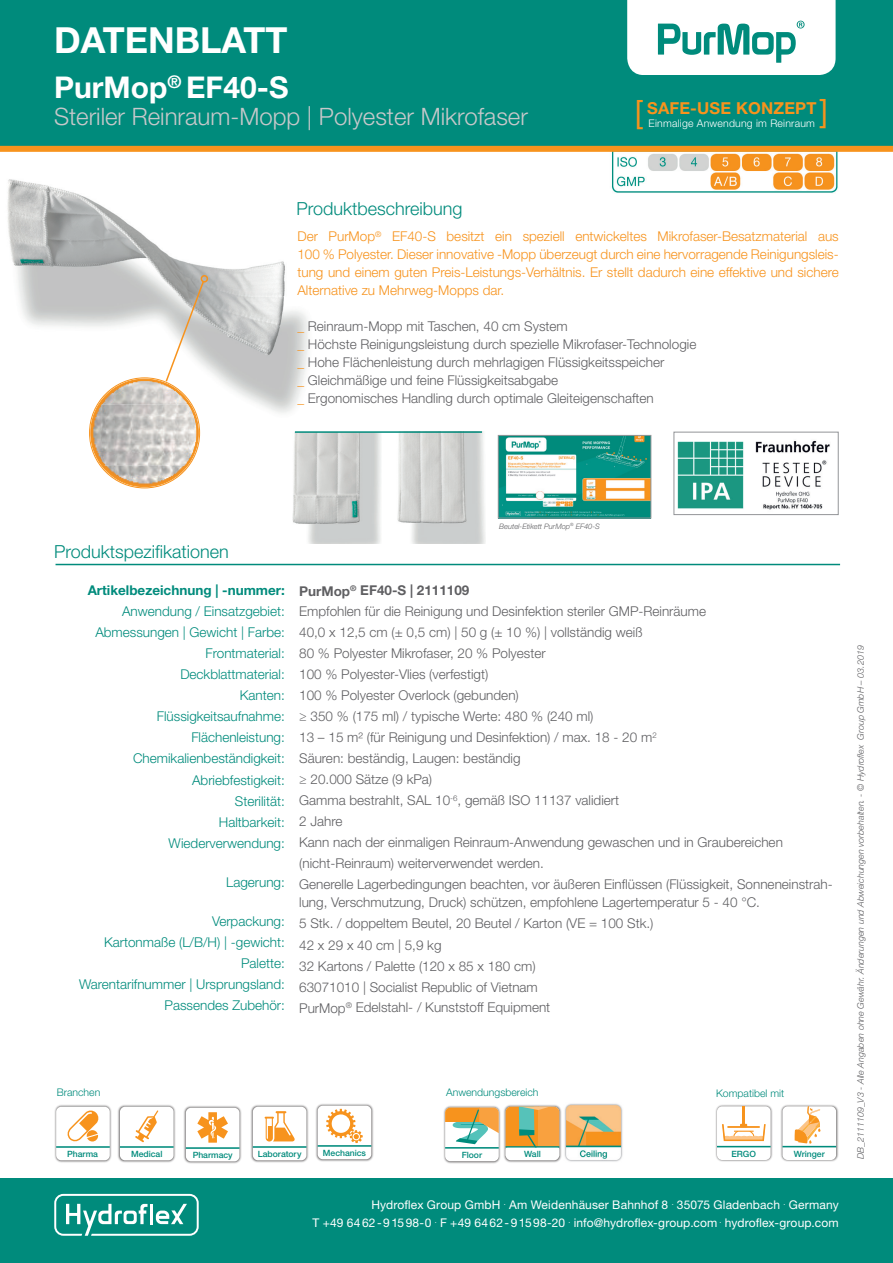
<style>
.page{position:relative;width:893px;height:1263px;background:#fff}
.page>*{position:absolute;margin:0;border:0;box-sizing:border-box;transform-origin:0 0}
.t1{font:700 36px "Helvetica Neue LT Std";color:#fff}
.t2{font:31.5px "Helvetica Neue LT Std";color:#f7931d}
.t3{font:700 30px "Helvetica Neue LT Std";color:#fff}
.t4{font:300 24px "Helvetica Neue LT Std";color:#c7c8ca}
.t5{font:300 18px "Helvetica Neue LT Std";color:#008b7c}
.t6{font:700 16.5px "Helvetica Neue LT Std";letter-spacing:.01em;color:#f7931d}
.t7{font:300 13.5px/21px "Helvetica Neue LT Std";color:#5f5f62}
.t8{font:300 13.5px/21px "Helvetica Neue LT Std";color:#008b7c;text-align:right}
.t9{font:300 13.5px/18px "Helvetica Neue LT Std";color:#f7931d;text-align:justify}
.t10{font:700 13.5px "Helvetica Neue LT Std";color:#008b7c}
.t11{font:12px/18px "Helvetica Neue LT Std";letter-spacing:.01em;color:#fff;text-align:right}
.t12{font:300 10.5px "Helvetica Neue LT Std";color:#008b7c}
.t13{font:300 10.5px "Helvetica Neue LT Std";letter-spacing:.02em;color:#fff}
.t14{font:italic 300 9px "Helvetica Neue LT Std";color:#5f5f62}
.t15{font:500 8.7px "Helvetica Neue";letter-spacing:-.005em;color:#008b7c}
.t16{font:italic 300 7.5px "Helvetica Neue LT Std";color:#5f5f62}
.s1{color:#f7931d}
.s2{font-weight:700}
</style>
<div class="page">
<img style="left:397px;top:432px;width:89px;height:111px">
<img style="left:612px;top:152px;width:226px;height:41px">
<img style="left:292px;top:432px;width:89px;height:111px">
<div style="left:0;top:0;width:893px;height:148px;background:#008b7c"></div>
<svg style="left:627px;top:0;width:209px;height:74px;background:#d8edeb"></svg>
<div style="left:0;top:1178px;width:893px;height:85px;background:#008b7c"></div>
<svg style="left:54px;top:1194px;width:145px;height:42px"></svg>
<hr style="left:56px;top:564px;width:784px;height:1px;background:#008b7c">
<img style="left:7px;top:179px;width:301px;height:244px">
<div style="left:0;top:146px;width:893px;height:6px;background:#f7931d"></div>
<img style="left:677px;top:440px;width:153px;height:70px">
<div style="left:674px;top:432px;width:165px;height:83px;border:1px solid #939598"></div>
<hr style="left:295px;top:431px;width:187px;height:2px;background:#008b7c">
<img style="left:99px;top:379px;width:91px;height:26px">
<img style="left:91px;top:405px;width:107px;height:61px">
<img style="left:102px;top:466px;width:85px;height:21px">
<svg style="left:164px;top:274px;width:46px;height:109px"></svg>
<img style="left:500px;top:437px;width:149px;height:79px">
<div style="left:498px;top:435px;width:153px;height:83px;border:1px solid #939598"></div>
<img style="left:183px;top:1106px;width:59px;height:58px">
<div style="left:186px;top:1108px;width:53px;height:53px;background:#fff;border-radius:5px"></div>
<hr style="left:186px;top:1147px;width:53px;height:2px;background:#008b7c">
<svg style="left:197px;top:1112px;width:31px;height:31px"></svg>
<img style="left:250px;top:1105px;width:59px;height:58px">
<div style="left:253px;top:1107px;width:53px;height:53px;background:#fff;border-radius:5px"></div>
<hr style="left:253px;top:1146px;width:53px;height:2px;background:#008b7c">
<svg style="left:265px;top:1111px;width:30px;height:30px"></svg>
<img style="left:117px;top:1105px;width:59px;height:58px">
<div style="left:120px;top:1107px;width:54px;height:53px;background:#fff;border-radius:5px"></div>
<hr style="left:120px;top:1146px;width:54px;height:2px;background:#008b7c">
<svg style="left:135px;top:1110px;width:23px;height:32px"></svg>
<img style="left:54px;top:1105px;width:58px;height:58px">
<div style="left:56px;top:1107px;width:54px;height:53px;background:#fff;border-radius:5px"></div>
<svg style="left:67px;top:1110px;width:32px;height:32px"></svg>
<hr style="left:56px;top:1146px;width:54px;height:2px;background:#008b7c">
<img style="left:564px;top:1103px;width:59px;height:59px">
<img style="left:443px;top:1105px;width:119px;height:59px">
<div style="left:506px;top:1107px;width:53px;height:53px;background:#fff;border-radius:5px"></div>
<svg style="left:506px;top:1107px;width:53px;height:39px;background:#d1a04a"></svg>
<hr style="left:506px;top:1146px;width:53px;height:2px;background:#008b7c">
<div style="left:445px;top:1107px;width:54px;height:54px;background:#fff;border-radius:5px"></div>
<div style="left:445px;top:1107px;width:34px;height:15px;background:#f7931d"></div>
<svg style="left:453px;top:1107px;width:46px;height:37px"></svg>
<hr style="left:445px;top:1147px;width:54px;height:1px;background:#008b7c">
<img style="left:715px;top:1105px;width:58px;height:57px">
<div style="left:717px;top:1106px;width:54px;height:54px;background:#fff;border-radius:5px"></div>
<hr style="left:717px;top:1146px;width:54px;height:1px;background:#008b7c">
<hr style="left:742px;top:1106px;width:3px;height:20px;background:#f7931d">
<svg style="left:722px;top:1124px;width:44px;height:17px"></svg>
<img style="left:780px;top:1105px;width:59px;height:57px">
<div style="left:782px;top:1106px;width:54px;height:54px;background:#fff;border-radius:5px"></div>
<hr style="left:782px;top:1146px;width:54px;height:1px;background:#008b7c">
<svg style="left:795px;top:1106px;width:25px;height:38px"></svg>
<img style="left:315px;top:1104px;width:59px;height:58px">
<div style="left:318px;top:1106px;width:53px;height:53px;background:#fff;border-radius:5px"></div>
<hr style="left:318px;top:1145px;width:53px;height:2px;background:#008b7c">
<svg style="left:326px;top:1109px;width:37px;height:34px"></svg>
<h1 class="t1" style="left:54px;top:18px;width:235px">DATENBLATT</h1>
<h3 class="t3" style="left:54px;top:69px;width:236px">PurMop<sup>®</sup> EF40-S</h3>
<h3 class="t4" style="left:54px;top:102px;width:475px">Steriler Reinraum-Mopp | Polyester Mikrofaser</h3>
<h3 class="t5" style="left:297px;top:197px;width:168px">Produktbeschreibung</h3>
<h2 class="t2" style="left:820px;top:92px;width:10px">]</h2>
<h2 class="t2" style="left:635px;top:93px;width:10px">[</h2>
<p class="t6" style="left:647px;top:98px;width:171px">SAFE-USE KONZEPT</p>
<p class="t13" style="left:649px;top:116px;width:168px">Einmalige Anwendung im Reinraum</p>
<p class="t9" style="left:297px;top:227px;width:543px">Der PurMop<sup>®</sup> EF40-S besitzt ein speziell entwickeltes Mikrofaser-Besatzmaterial aus 100 % Polyester. Dieser innovative -Mopp überzeugt durch eine hervorragende Reinigungsleis&shy;tung und einem guten Preis-Leistungs-Verhältnis. Er stellt dadurch eine effektive und sichere Alternative zu Mehrweg-Mopps dar.</p>
<p class="t7" style="left:297px;top:317px;width:400px;line-height:18px"><span class="s1">_</span> Reinraum-Mopp mit Taschen, 40 cm System<br><span class="s1">_</span> Höchste Reinigungsleistung durch spezielle Mikrofaser-Technologie <span class="s1">_</span> Hohe Flächenleistung durch mehrlagigen Flüssigkeitsspeicher<br><span class="s1">_</span> Gleichmäßige und feine Flüssigkeitsabgabe<br><span class="s1">_</span> Ergonomisches Handling durch optimale Gleiteigenschaften</p>
<h3 class="t5" style="left:54px;top:541px;width:176px">Produktspezifikationen</h3>
<p class="t10" style="left:88px;top:582px;width:199px">Artikelbezeichnung | -nummer:</p>
<p class="t8" style="left:95px;top:601px;width:191px">Anwendung / Einsatzgebiet:<br>Abmessungen | Gewicht | Farbe:<br>Frontmaterial:<br>Deckblattmaterial:<br>Kanten:<br>Flüssigkeitsaufnahme:<br>Flächenleistung:<br>Chemikalienbeständigkeit:<br>Abriebfestigkeit:<br>Sterilität:<br>Haltbarkeit:<br>Wiederverwendung:</p>
<p class="t8" style="left:226px;top:871px;width:60px">Lagerung:</p>
<p class="t8" style="left:79px;top:910px;width:207px">Verpackung:<br>Kartonmaße (L/B/H) | -gewicht:<br>Palette:<br>Warentarifnummer | Ursprungsland:<br>Passendes Zubehör:</p>
<p class="t16" style="left:499px;top:522px;width:102px">Beutel-Etikett PurMop<sup>®</sup> EF40-S</p>
<p class="t7" style="left:299px;top:580px;width:535px"><span class="s2">PurMop</span><sup>®</sup> <span class="s2">EF40-S | 2111109<br></span>Empfohlen für die Reinigung und Desinfektion steriler GMP-Reinräume<br>40,0 x 12,5 cm (± 0,5 cm) | 50 g (± 10 %) | vollständig weiß<br>80 % Polyester Mikrofaser, 20 % Polyester<br>100 % Polyester-Vlies (verfestigt)<br>100 % Polyester Overlock (gebunden)<br>≥ 350 % (175 ml) / typische Werte: 480 % (240 ml)<br>13 – 15 m² (für Reinigung und Desinfektion) / max. 18 - 20 m<sup>2<br></sup>Säuren: beständig, Laugen: beständig<br>≥ 20.000 Sätze (9 kPa)<br>Gamma bestrahlt, SAL 10<sup>-6</sup>, gemäß ISO 11137 validiert<br>2 Jahre<br>Kann nach der einmaligen Reinraum-Anwendung gewaschen und in Graubereichen (nicht-Reinraum) weiterverwendet werden.<br>Generelle Lagerbedingungen beachten, vor äußeren Einflüssen (Flüssigkeit, Sonneneinstrah-</p>
<p class="t7" style="left:299px;top:892px;width:462px">lung, Verschmutzung, Druck) schützen, empfohlene Lagertemperatur 5 - 40 °C.<br>5 Stk. / doppeltem Beutel, 20 Beutel / Karton (VE = 100 Stk.)<br>42 x 29 x 40 cm | 5,9 kg<br>32 Kartons / Palette (120 x 85 x 180 cm)<br>63071010 | Socialist Republic of Vietnam<br>PurMop<sup>®</sup> Edelstahl- / Kunststoff Equipment</p>
<p class="t12" style="left:57px;top:1086px;width:45px">Branchen</p>
<p class="t12" style="left:446px;top:1086px;width:94px">Anwendungsbereich</p>
<p class="t12" style="left:716px;top:1086px;width:70px">Kompatibel mit</p>
<p class="t15" style="left:323px;top:1148px;width:45px">Mechanics</p>
<p class="t15" style="left:67px;top:1149px;width:32px">Pharma</p>
<p class="t15" style="left:131px;top:1149px;width:33px">Medical</p>
<p class="t15" style="left:193px;top:1150px;width:41px">Pharmacy</p>
<p class="t15" style="left:258px;top:1149px;width:45px">Laboratory</p>
<p class="t15" style="left:462px;top:1150px;width:22px">Floor</p>
<p class="t15" style="left:524px;top:1149px;width:18px">Wall</p>
<p class="t15" style="left:732px;top:1148px;width:26px">ERGO</p>
<p class="t15" style="left:794px;top:1148px;width:32px">Wringer</p>
<p class="t11" style="left:313px;top:1195px;width:528px">Hydroflex Group GmbH <sup>.</sup> Am Weidenhäuser Bahnhof 8 <sup>.</sup> 35075 Gladenbach <sup>.</sup> Germany<br>T +49 6462-91598-0 <sup>.</sup> F +49 6462-91598-20 <sup>.</sup> info@hydroflex-group.com <sup>.</sup> hydroflex-group.com</p>
<p class="t14" style="left:855px;top:1159px;width:515px;rotate:-90deg">DB_2111109_V3 - Alle Angaben ohne Gewähr. Änderungen und Abweichungen vorbehalten. - © Hydroflex Group GmbH – 03.2019</p>
</div>
